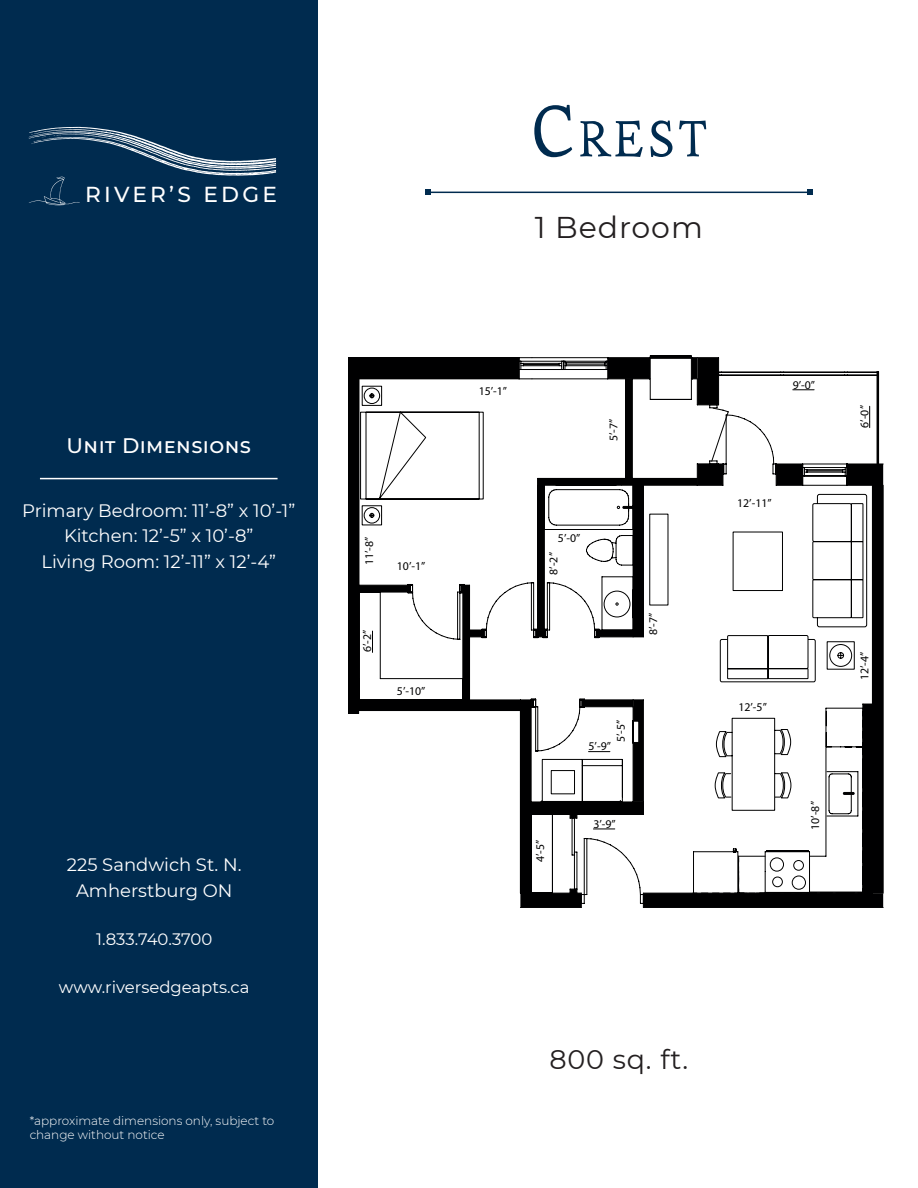
<style>
.page{position:relative;width:918px;height:1188px;background:#fff}
.page>*{position:absolute;margin:0;border:0;box-sizing:border-box;transform-origin:0 0}
.t1{font:50.4px "Esteban";color:#002b4f}
.t2{font:30px "Montserrat";letter-spacing:.03em;color:#231f20}
.t3{font:27px "Montserrat";letter-spacing:.03em;color:#231f20}
.t4{font:500 21.75px "Montserrat";letter-spacing:.15em;color:#fff}
.t5{font:500 21px "Montserrat";letter-spacing:.02em;color:#fff}
.t6{font:18px "Montserrat";color:#fff}
.t7{font:16.5px "Montserrat";color:#fff}
.t8{font:300 12px/14.4px "Montserrat";color:#fff}
.t9{font:11.85px "Myriad Pro";color:#000001}
.s1{font-size:72px}
</style>
<div class="page">
<div style="left:0;top:0;width:318px;height:1188px;background:#002b4f"></div>
<div style="left:348px;top:358px;width:171px;height:21px;background:#000001"></div>
<div style="left:872px;top:485px;width:11px;height:408px;background:#000001"></div>
<div style="left:348px;top:379px;width:11px;height:321px;background:#000001"></div>
<hr style="left:348px;top:357px;width:171px;height:1px;background:#000001">
<hr style="left:883px;top:485px;width:1px;height:408px;background:#000001">
<svg style="left:520px;top:893px;width:363px;height:15px"></svg>
<svg style="left:359px;top:379px;width:521px;height:515px"></svg>
<hr style="left:348px;top:710px;width:172px;height:1px;background:#000001">
<svg style="left:462px;top:360px;width:402px;height:537px"></svg>
<svg style="left:519px;top:357px;width:13px;height:22px"></svg>
<hr style="left:519px;top:369px;width:44px;height:1px;background:#000001">
<svg style="left:559px;top:361px;width:5px;height:9px"></svg>
<hr style="left:519px;top:361px;width:44px;height:1px;background:#000001">
<hr style="left:521px;top:369px;width:41px;height:1px;background:#000001">
<svg style="left:462px;top:679px;width:1px;height:20px"></svg>
<hr style="left:359px;top:699px;width:104px;height:1px;background:#000001">
<hr style="left:380px;top:678px;width:83px;height:1px;background:#000001">
<svg style="left:348px;top:679px;width:12px;height:35px"></svg>
<hr style="left:358px;top:592px;width:1px;height:90px;background:#000001">
<svg style="left:359px;top:585px;width:104px;height:8px"></svg>
<hr style="left:380px;top:592px;width:1px;height:87px;background:#000001">
<svg style="left:360px;top:386px;width:124px;height:114px"></svg>
<svg style="left:364px;top:507px;width:16px;height:16px"></svg>
<svg style="left:531px;top:700px;width:112px;height:103px"></svg>
<svg style="left:372px;top:631px;width:1px;height:21px"></svg>
<svg style="left:541px;top:717px;width:318px;height:173px"></svg>
<svg style="left:843px;top:792px;width:12px;height:3px"></svg>
<svg style="left:719px;top:493px;width:149px;height:190px"></svg>
<svg style="left:603px;top:505px;width:31px;height:113px"></svg>
<svg style="left:608px;top:357px;width:275px;height:129px"></svg>
<svg style="left:29px;top:127px;width:247px;height:78px"></svg>
<hr style="left:428px;top:192px;width:382px;height:1px;background:#002b4f">
<svg style="left:425px;top:189px;width:6px;height:6px"></svg>
<svg style="left:807px;top:189px;width:6px;height:6px"></svg>
<hr style="left:40px;top:478px;width:238px;height:1px;background:#fff">
<p class="t4" style="left:85px;top:180px;width:193px">RIVER’S EDGE</p>
<p class="t5" style="left:67px;top:431px;width:186px">Unit Dimensions</p>
<p class="t6" style="left:22px;top:498px;width:275px">Primary Bedroom: 11’-8” x 10’-1”</p>
<p class="t6" style="left:64px;top:524px;width:191px">Kitchen: 12’-5” x 10’-8”</p>
<p class="t6" style="left:41px;top:549px;width:236px">Living Room: 12’-11” x 12’-4”</p>
<p class="t6" style="left:67px;top:852px;width:176px">225 Sandwich St. N.</p>
<p class="t6" style="left:76px;top:878px;width:158px">Amherstburg ON</p>
<p class="t7" style="left:96px;top:927px;width:118px">1.833.740.3700</p>
<p class="t7" style="left:59px;top:975px;width:192px">www.riversedgeapts.ca</p>
<p class="t8" style="left:30px;top:1113px;width:246px">*approximate dimensions only, subject to change without notice</p>
<p class="t1" style="left:531px;top:107px;width:178px"><span class="s1">C</span>REST</p>
<p class="t2" style="left:535px;top:207px;width:170px">1 Bedroom</p>
<p class="t9" style="left:362px;top:565px;width:30px;rotate:-90deg">11’-8”</p>
<p class="t9" style="left:397px;top:558px;width:30px">10’-1”</p>
<p class="t9" style="left:360px;top:652px;width:24px;rotate:-90deg">6’-2”</p>
<p class="t9" style="left:397px;top:684px;width:30px">5’-10”</p>
<p class="t9" style="left:479px;top:384px;width:30px">15’-1”</p>
<p class="t9" style="left:606px;top:441px;width:24px;rotate:-90deg">5’-7”</p>
<p class="t9" style="left:558px;top:531px;width:24px">5’-0”</p>
<p class="t9" style="left:546px;top:575px;width:24px;rotate:-90deg">8’-2”</p>
<p class="t9" style="left:646px;top:635px;width:24px;rotate:-90deg">8’-7”</p>
<p class="t9" style="left:533px;top:862px;width:24px;rotate:-90deg">4’-5”</p>
<p class="t9" style="left:613px;top:742px;width:24px;rotate:-90deg">5’-5”</p>
<p class="t9" style="left:589px;top:739px;width:24px">5’-9”</p>
<p class="t9" style="left:593px;top:816px;width:24px">3’-9”</p>
<p class="t9" style="left:793px;top:377px;width:24px">9’-0”</p>
<p class="t9" style="left:737px;top:495px;width:36px">12’-11”</p>
<p class="t9" style="left:857px;top:428px;width:24px;rotate:-90deg">6’-0”</p>
<p class="t9" style="left:738px;top:700px;width:30px">12’-5”</p>
<p class="t9" style="left:857px;top:680px;width:30px;rotate:-90deg">12’-4”</p>
<p class="t9" style="left:808px;top:830px;width:30px;rotate:-90deg">10’-8”</p>
<p class="t3" style="left:550px;top:1041px;width:140px">800 sq. ft.</p>
</div>
